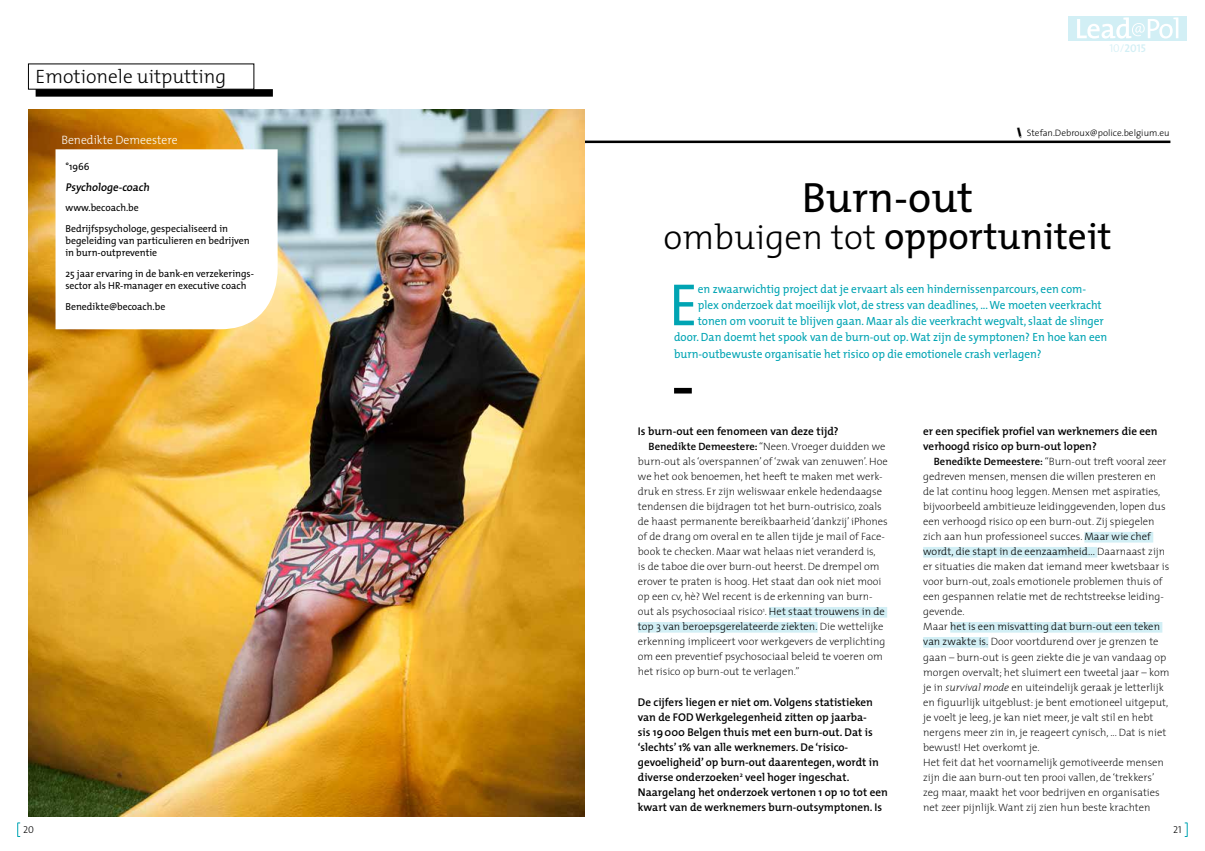
<style>
.page{position:relative;width:1205px;height:851px;background:#fff}
.page>*{position:absolute;margin:0;border:0;box-sizing:border-box;transform-origin:0 0}
.t1{font:60px "The Mix";color:#00a4b3;scale:.95 1}
.t2{font:42.5px "The Mix";color:#000}
.t3{font:37.5px "The Mix";color:#000}
.t4{font:300 19.38px "The Mix";color:#000}
.t5{font:300 12.12px "The Mix";color:#fff}
.t6{font:11.88px "The Mix";color:#00a4b3;scale:.95 1}
.t7{font:600 11.25px/15px "The Mix";color:#000}
.t8{font:11.25px "The Mix Semi Bold Caps";color:#d2eff5}
.t9{font:200 10.62px/15px "The Mix";color:#000}
.t10{font:10.12px/12.1px "The Mix";color:#000}
.t11{font:10px "The Sans Light Caps";color:#000}
.t12{font:300 9.38px "The Sans";color:#000}
.s1{font-family:"The Mix Light Caps"}
.s2{font-family:"Bella K Crazy Doodles";font-weight:400;font-size:12.5px}
.s3{font-weight:300;font-size:35px}
.s4{font-weight:600}
.s5{font-weight:300}
.s6{font-style:italic}
</style>
<div class="page">
<div style="left:1084px;top:532px;width:69px;height:10px;background:#d2eff5"></div>
<div style="left:923px;top:547px;width:174px;height:10px;background:#d2eff5"></div>
<div style="left:950px;top:622px;width:212px;height:10px;background:#d2eff5"></div>
<div style="left:923px;top:637px;width:65px;height:10px;background:#d2eff5"></div>
<hr style="left:374px;top:140px;width:796px;height:3px;background:#000">
<div style="left:769px;top:607px;width:118px;height:10px;background:#d2eff5"></div>
<div style="left:638px;top:622px;width:179px;height:10px;background:#d2eff5"></div>
<div style="left:674px;top:388px;width:18px;height:5px;background:#000"></div>
<img style="left:28px;top:110px;width:557px;height:706px">
<div style="left:36px;top:89px;width:237px;height:8px;background:#000"></div>
<svg style="left:1184px;top:822px;width:4px;height:15px"></svg>
<svg style="left:56px;top:149px;width:222px;height:180px"></svg>
<div style="left:1068px;top:16px;width:119px;height:25px;background:#d2eff5"></div>
<svg style="left:1077px;top:17px;width:101px;height:22px"></svg>
<svg style="left:17px;top:822px;width:3px;height:15px"></svg>
<h3 class="t4" style="left:36px;top:60px;width:192px">Emotionele uitputting</h3>
<p class="t5" style="left:61px;top:130px;width:118px">Benedikte Demeestere</p>
<p class="t10" style="left:65px;top:160px;width:26px">°1966</p>
<p class="t7" style="left:65px;top:179px;width:88px">Psychologe-coach</p>
<p class="t10" style="left:65px;top:197px;width:164px;line-height:20.8px">www.becoach.be<br>Bedrijfspsychologe, gespecialiseerd in</p>
<p class="t10" style="left:65px;top:234px;width:186px">begeleiding van particulieren en bedrijven in burn-outpreventie</p>
<p class="t10" style="left:65px;top:267px;width:190px">25 jaar ervaring in de bank-en verzekerings&shy;sector als HR-manager en executive coach</p>
<p class="t10" style="left:65px;top:300px;width:101px">Benedikte@becoach.be</p>
<p class="t11" style="left:23px;top:821px;width:12px">20</p>
<p class="t8" style="left:1109px;top:39px;width:38px"><span class="s1">10/</span>2015</p>
<p class="t12" style="left:1017px;top:125px;width:154px"><span class="s2">f</span> Stefan.Debroux@police.belgium.eu</p>
<h2 class="t2" style="left:802px;top:162px;width:173px">Burn-out</h2>
<h3 class="t3" style="left:663px;top:205px;width:450px"><span class="s3">ombuigen tot</span> opportuniteit</h3>
<h1 class="t1" style="left:669px;top:255px;width:32px">E</h1>
<p class="t6" style="left:698px;top:279px;width:410px">en zwaarwichtig project dat je ervaart als een hindernissenparcours, een com-</p>
<p class="t6" style="left:698px;top:295px;width:427px">plex onderzoek dat moeilijk vlot, de stress van deadlines, ... We moeten veerkracht</p>
<p class="t6" style="left:698px;top:311px;width:429px">tonen om vooruit te blijven gaan. Maar als die veerkracht wegvalt, slaat de slinger</p>
<p class="t6" style="left:674px;top:327px;width:457px">door. Dan doemt het spook van de burn-out op. Wat zijn de symptonen? En hoe kan een</p>
<p class="t6" style="left:674px;top:344px;width:388px">burn-outbewuste organisatie het risico op die emotionele crash verlagen?</p>
<p class="t7" style="left:638px;top:423px;width:202px">Is burn-out een fenomeen van deze tijd?</p>
<p class="t9" style="left:638px;top:439px;width:251px;text-indent:11px"><span class="s4">Benedikte Demeestere:</span> “Neen. Vroeger duidden we burn-out als ‘overspannen’ of ‘zwak van zenuwen’. Hoe we het ook benoemen, het heeft te maken met werk&shy;druk en stress. Er zijn weliswaar enkele hedendaagse tendensen die bijdragen tot het burn-outrisico, zoals de haast permanente bereikbaarheid ‘dankzij’ iPhones of de drang om overal en te allen tijde je mail of Face&shy;book te checken. Maar wat helaas niet veranderd is,<br>is de taboe die over burn-out heerst. De drempel om erover te praten is hoog. Het staat dan ook niet mooi op een cv, hè? Wel recent is de erkenning van burn&shy;out als psychosociaal risico<sup>1</sup>. <span class="s5">Het staat trouwens in de top 3 van beroepsgerelateerde ziekten.</span> Die wettelijke erkenning impliceert voor werkgevers de verplichting om een preventief psychosociaal beleid te voeren om het risico op burn-out te verlagen.”</p>
<p class="t7" style="left:638px;top:693px;width:251px">De cijfers liegen er niet om. Volgens statistieken van de FOD Werkgelegenheid zitten op jaarba-<br>sis 19000 Belgen thuis met een burn-out. Dat is ‘slechts’ 1% van alle werknemers. De ‘risico&shy;gevoeligheid’ op burn-out daarentegen, wordt in diverse onderzoeken<sup>2</sup> veel hoger ingeschat.<br>Naargelang het onderzoek vertonen 1 op 10 tot een kwart van de werknemers burn-outsymptonen. Is</p>
<p class="t7" style="left:923px;top:423px;width:236px">er een specifiek profiel van werknemers die een verhoogd risico op burn-out lopen?</p>
<p class="t9" style="left:923px;top:454px;width:248px;text-indent:11px"><span class="s4">Benedikte Demeestere:</span> “Burn-out treft vooral zeer gedreven mensen, mensen die willen presteren en de lat continu hoog leggen. Mensen met aspiraties, bijvoorbeeld ambitieuze leidinggevenden, lopen dus een verhoogd risico op een burn-out. Zij spiegelen zich aan hun professioneel succes. <span class="s5">Maar wie chef wordt, die stapt in de eenzaamheid...</span> Daarnaast zijn er situaties die maken dat iemand meer kwetsbaar is voor burn-out, zoals emotionele problemen thuis of een gespannen relatie met de rechtstreekse leiding&shy;gevende.<br>Maar <span class="s5">het is een misvatting dat burn-out een teken van zwakte is.</span> Door voortdurend over je grenzen te gaan – burn-out is geen ziekte die je van vandaag op morgen overvalt; het sluimert een tweetal jaar – kom je in <span class="s6">survival mode</span> en uiteindelijk geraak je letterlijk en figuurlijk uitgeblust: je bent emotioneel uitgeput, je voelt je leeg, je kan niet meer, je valt stil en hebt nergens meer zin in, je reageert cynisch, ... Dat is niet bewust! Het overkomt je.<br>Het feit dat het voornamelijk gemotiveerde mensen zijn die aan burn-out ten prooi vallen, de ‘trekkers’ zeg maar, maakt het voor bedrijven en organisaties net zeer pijnlijk. Want zij zien hun beste krachten</p>
<p class="t11" style="left:1173px;top:821px;width:10px">21</p>
</div>
